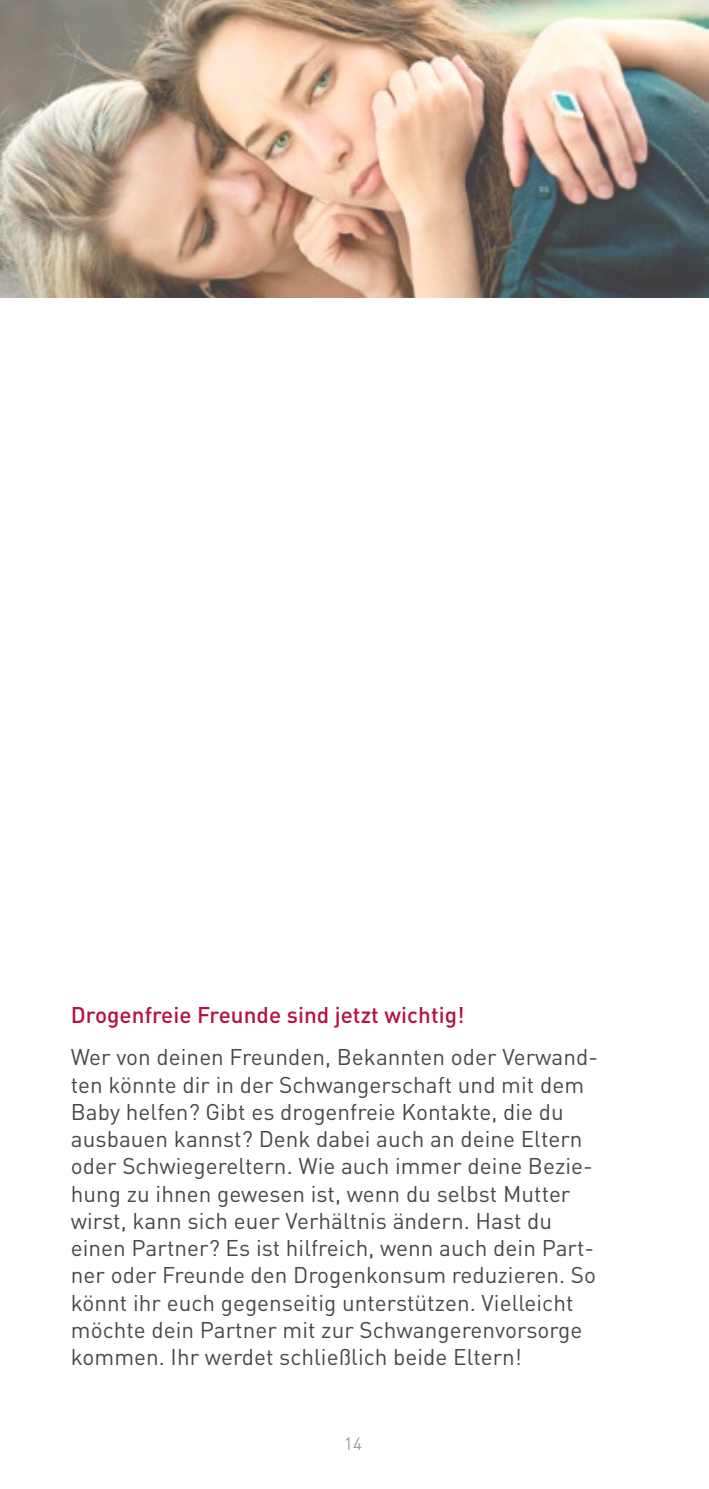
<style>
.page{position:relative;width:709px;height:1489px;background:#fff}
.page>*{position:absolute;margin:0;border:0;box-sizing:border-box;transform-origin:0 0}
.t1{font:22.5px/27.2px "FFDIN";color:#494948}
.t2{font:500 22.5px "FFDIN";color:#b6123e}
.t3{font:17.5px "FFDIN";color:#9c9d9d}
</style>
<div class="page">
<img style="left:0;top:0;width:709px;height:298px">
<p class="t2" style="left:71px;top:1000px;width:395px">Drogenfreie Freunde sind jetzt wichtig!</p>
<p class="t1" style="left:71px;top:1043px;width:528px">Wer von deinen Freunden, Bekannten oder Verwand&shy;ten könnte dir in der Schwangerschaft und mit dem Baby helfen? Gibt es drogenfreie Kontakte, die du ausbauen kannst? Denk dabei auch an deine Eltern oder Schwiegereltern. Wie auch immer deine Bezie&shy;hung zu ihnen gewesen ist, wenn du selbst Mutter wirst, kann sich euer Verhältnis ändern. Hast du einen Partner? Es ist hilfreich, wenn auch dein Part&shy;ner oder Freunde den Drogenkonsum reduzieren. So könnt ihr euch gegenseitig unterstützen. Vielleicht möchte dein Partner mit zur Schwangerenvorsorge kommen. Ihr werdet schließlich beide Eltern!</p>
<p class="t3" style="left:344px;top:1432px;width:20px">14</p>
</div>
